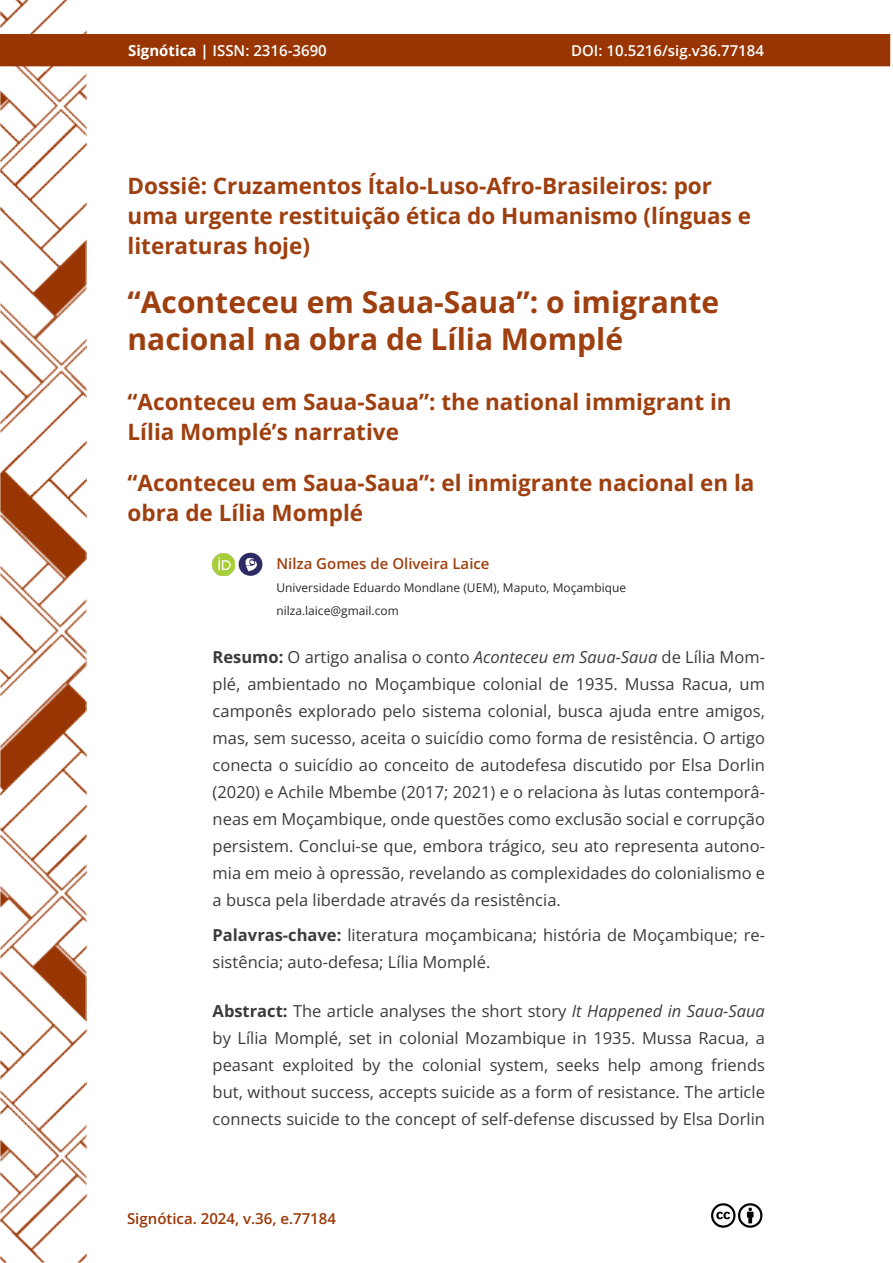
<style>
.page{position:relative;width:893px;height:1263px;background:#fff}
.page>*{position:absolute;margin:0;border:0;box-sizing:border-box;transform-origin:0 0}
.t1{font:700 30px/37.5px "Open Sans";color:#9e3f0f}
.t2{font:700 22.5px/30px "Open Sans";color:#9e3f0f}
.t3{font:16.5px/27px "Open Sans";color:#3c3b3b;text-align:justify}
.t4{font:600 15px "Open Sans";color:#fff}
.t5{font:600 15px "Open Sans";color:#993603}
.t6{font:600 15px "Open Sans";color:#9e3f0f}
.t7{font:12px/22.5px "Open Sans";color:#282827}
.s1{font-weight:700}
.s2{font-style:italic}
</style>
<div class="page">
<img style="left:0;top:0;width:87px;height:1263px">
<div style="left:0;top:34px;width:890px;height:32px;background:#983503"></div>
<svg style="left:711px;top:1203px;width:52px;height:25px"></svg>
<img style="left:213px;top:552px;width:50px;height:24px">
<p class="t4" style="left:128px;top:40px;width:200px"><span class="s1">Signótica |</span> ISSN: 2316-3690</p>
<p class="t4" style="left:571px;top:40px;width:194px">DOI: 10.5216/sig.v36.77184</p>
<h2 class="t2" style="left:128px;top:170px;width:625px">Dossiê: Cruzamentos Ítalo-Luso-Afro-Brasileiros: por uma urgente restituição ética do Humanismo (línguas e literaturas hoje)</h2>
<h1 class="t1" style="left:128px;top:282px;width:593px">“Aconteceu em Saua-Saua”: o imigrante nacional na obra de Lília Momplé</h1>
<h2 class="t2" style="left:128px;top:386px;width:606px">“Aconteceu em Saua-Saua”: the national immigrant in<br>Lília Momplé’s narrative</h2>
<h2 class="t2" style="left:128px;top:468px;width:628px">“Aconteceu em Saua-Saua”: el inmigrante nacional en la obra de Lília Momplé</h2>
<p class="t6" style="left:276px;top:554px;width:215px">Nilza Gomes de Oliveira Laice</p>
<p class="t7" style="left:276px;top:576px;width:351px">Universidade Eduardo Mondlane (UEM), Maputo, Moçambique nilza.laice@gmail.com</p>
<p class="t3" style="left:213px;top:643px;width:554px"><span class="s1">Resumo:</span> O artigo analisa o conto <span class="s2">Aconteceu em Saua-Saua</span> de Lília Mom&shy;plé, ambientado no Moçambique colonial de 1935. Mussa Racua, um camponês explorado pelo sistema colonial, busca ajuda entre amigos, mas, sem sucesso, aceita o suicídio como forma de resistência. O artigo conecta o suicídio ao conceito de autodefesa discutido por Elsa Dorlin (2020) e Achile Mbembe (2017; 2021) e o relaciona às lutas contemporâ&shy;neas em Moçambique, onde questões como exclusão social e corrupção persistem. Conclui-se que, embora trágico, seu ato representa autono&shy;mia em meio à opressão, revelando as complexidades do colonialismo e a busca pela liberdade através da resistência.</p>
<p class="t3" style="left:213px;top:921px;width:554px"><span class="s1">Palavras-chave:</span> literatura moçambicana; história de Moçambique; re&shy;sistência; auto-defesa; Lília Momplé.</p>
<p class="t3" style="left:213px;top:996px;width:554px"><span class="s1">Abstract:</span> The article analyses the short story <span class="s2">It Happened in Saua-Saua </span>by Lília Momplé, set in colonial Mozambique in 1935. Mussa Racua, a peasant exploited by the colonial system, seeks help among friends but, without success, accepts suicide as a form of resistance. The article connects suicide to the concept of self-defense discussed by Elsa Dorlin</p>
<p class="t5" style="left:127px;top:1208px;width:210px">Signótica. 2024, v.36, e.77184</p>
</div>
